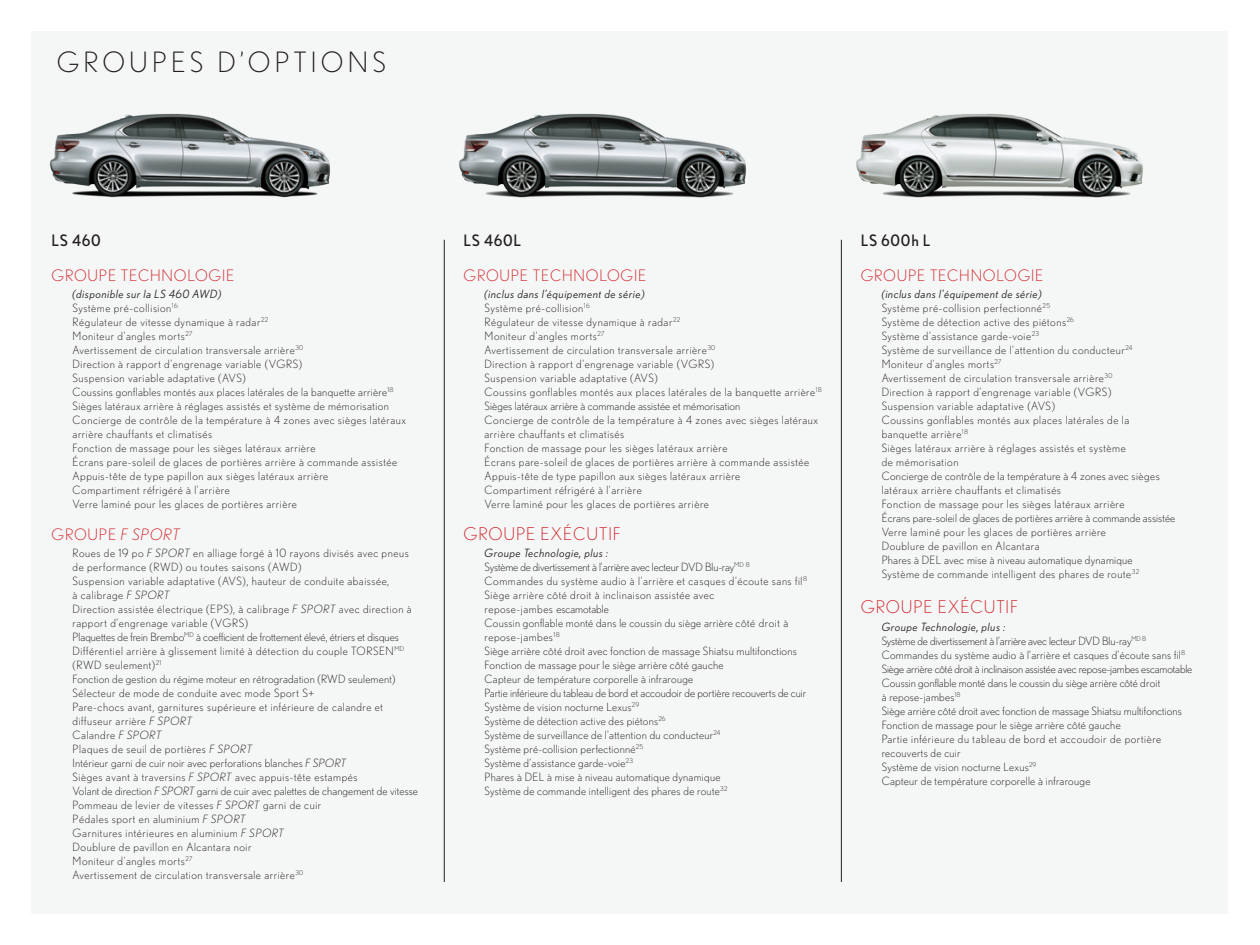
<style>
.page{position:relative;width:1260px;height:945px;background:#fff}
.page>*{position:absolute;margin:0;border:0;box-sizing:border-box;transform-origin:0 0}
.t1{font:300 28px "Nobel";color:#231f20}
.t2{font:300 17.5px "Nobel";letter-spacing:.05em;color:#d1232a}
.t3{font:300 15.75px "Nobel";letter-spacing:.05em;color:#d1232a}
.t4{font:15.75px "Nobel";letter-spacing:.05em;color:#231f20}
.t5{font:italic 300 15.75px "Nobel";letter-spacing:.05em;color:#d1232a}
.t6{font:300 11.38px/14px "Nobel";letter-spacing:.05em;color:#231f20}
.t7{font:300 11.38px/14px "Nobel";letter-spacing:.025em;color:#231f20}
.t8{font:300 11.38px/14px "Nobel";letter-spacing:.01em;color:#231f20}
.s1{font-weight:400;font-style:italic}
.s2{font-style:italic}
</style>
<div class="page">
<div style="left:32px;top:31px;width:1196px;height:883px;background:#f5f6f6"></div>
<hr style="left:444px;top:240px;width:1px;height:642px;background:#231f20">
<hr style="left:841px;top:240px;width:1px;height:642px;background:#231f20">
<img style="left:459px;top:113px;width:287px;height:85px">
<img style="left:49px;top:113px;width:281px;height:85px">
<img style="left:856px;top:114px;width:287px;height:84px">
<p class="t1" style="left:57px;top:45px;width:23px">GROUPE</p>
<p class="t1" style="left:190px;top:45px;width:79px">S D’OPTION</p>
<p class="t1" style="left:372px;top:45px;width:15px">S</p>
<p class="t4" style="left:52px;top:231px;width:51px">LS 460</p>
<p class="t4" style="left:464px;top:231px;width:59px">LS 460L</p>
<p class="t4" style="left:861px;top:231px;width:71px">LS 600h L</p>
<p class="t3" style="left:52px;top:266px;width:12px">GROUPE</p>
<p class="t3" style="left:121px;top:266px;width:52px">TECHNOLOGIE</p>
<p class="t6" style="left:73px;top:287px;width:335px"><span class="s1">(disponible sur la LS 460 AWD)<br></span>Système pré-collision<sup>16<br></sup>Régulateur de vitesse dynamique à radar<sup>22<br></sup>Moniteur d’angles morts<sup>27<br></sup>Avertissement de circulation transversale arrière<sup>30<br></sup>Direction à rapport d’engrenage variable (VGRS)<br>Suspension variable adaptative (AVS)<br>Coussins gonflables montés aux places latérales de la banquette arrière<sup>18<br></sup>Sièges latéraux arrière à réglages assistés et système de mémorisation Concierge de contrôle de la température à 4 zones avec sièges latéraux arrière chauffants et climatisés<br>Fonction de massage pour les sièges latéraux arrière<br>Écrans pare-soleil de glaces de portières arrière à commande assistée Appuis-tête de type papillon aux sièges latéraux arrière<br>Compartiment réfrigéré à l’arrière<br>Verre laminé pour les glaces de portières arrière</p>
<p class="t3" style="left:52px;top:525px;width:12px">GROUPE</p>
<p class="t5" style="left:121px;top:525px;width:61px">F SPORT</p>
<p class="t6" style="left:73px;top:546px;width:341px">Roues de 19 po <span class="s2">F SPORT</span> en alliage forgé à 10 rayons divisés avec pneus de performance (RWD) ou toutes saisons (AWD)<br>Suspension variable adaptative (AVS), hauteur de conduite abaissée,<br>à calibrage <span class="s2">F SPORT<br></span>Direction assistée électrique (EPS), à calibrage <span class="s2">F SPORT</span> avec direction à rapport d’engrenage variable (VGRS)<br>Plaquettes de frein Brembo<sup>M</sup> <sup>D</sup> à coefficient de frottement élevé, étriers et disques Différentiel arrière à glissement limité à détection du couple TOR</p>
<p class="t6" style="left:373px;top:644px;width:33px">SEN <sup>MD</sup></p>
<p class="t6" style="left:73px;top:658px;width:347px">(RWD seulement)<sup>21<br></sup>Fonction de gestion du régime moteur en rétrogradation (RWD seulement)<br>Sélecteur de mode de conduite avec mode Sport S+<br>Pare-chocs avant, garnitures supérieure et inférieure de calandre et diffuseur arrière <span class="s2">F SPORT<br></span>Calandre <span class="s2">F SPORT<br></span>Plaques de seuil de portières <span class="s2">F SPORT<br></span>I ntérieur garni de cuir noir avec perforations blanches <span class="s2">F SPORT<br></span>Sièges avant à traversins <span class="s2">F SPORT</span> avec appuis-tête estampés<br>Volant de direction <span class="s2">F SPORT</span> garni de cuir avec palettes de changement de vitesse Pommeau de levier de vitesses <span class="s2">F SPORT</span> garni de cuir<br>Pédales sport en aluminium <span class="s2">F SPORT<br></span>Garnitures intérieures en aluminium <span class="s2">F SPORT<br></span>Doublure de pavillon en Alcantara noir<br>Moniteur d’angles morts<sup>27<br></sup>Avertissement de circulation transversale arrière<sup>30</sup></p>
<p class="t3" style="left:464px;top:266px;width:12px">GROUPE</p>
<p class="t3" style="left:533px;top:266px;width:52px">TECHNOLOGIE</p>
<p class="t6" style="left:485px;top:287px;width:339px"><span class="s1">(inclus dans l’équipement de série)<br></span>Système pré-collision<sup>16<br></sup>Régulateur de vitesse dynamique à radar<sup>22<br></sup>Moniteur d’angles morts<sup>27<br></sup>Avertissement de circulation transversale arrière<sup>30<br></sup>Direction à rapport d’engrenage variable (VGRS)<br>Suspension variable adaptative (AVS)<br>Coussins gonflables montés aux places latérales de la banquette arrière<sup>18<br></sup>Sièges latéraux arrière à commande assistée et mémorisation<br>Concierge de contrôle de la température à 4 zones avec sièges latéraux arrière chauffants et climatisés<br>Fonction de massage pour les sièges latéraux arrière<br>Écrans pare-soleil de glaces de portières arrière à commande assistée Appuis-tête de type papillon aux sièges latéraux arrière<br>Compartiment réfrigéré à l’arrière<br>Verre laminé pour les glaces de portières arrière</p>
<p class="t2" style="left:464px;top:523px;width:13px">GROUPE</p>
<p class="t2" style="left:541px;top:523px;width:56px">EXÉCUTIF</p>
<p class="t7" style="left:485px;top:546px;width:324px"><span class="s1">Groupe Technologie, plus :<br></span>Système de divertissement à l’arrière avec lecteur DVD Blu-ray<sup>M</sup> <sup>D</sup> <sup>8<br></sup>Commandes du système audio à l’arrière et casques d’écoute sans fil<sup>8<br></sup>Siège arrière côté droit à inclinaison assistée avec<br>repose-jambes escamotable<br>Coussin gonflable monté dans le coussin du siège arrière côté droit à repose-jambes<sup>18<br></sup>Siège arrière côté droit avec fonction de massage Shiatsu multifonctions Fonction de massage pour le siège arrière côté gauche<br>Capteur de température corporelle à infrarouge<br>Partie inférieure du tableau de bord et accoudoir de portière recouverts de cuir Système de vision nocturne Lexus<sup>29<br></sup>Système de détection active des piétons<sup>26<br></sup>Système de surveillance de l’attention du conducteur<sup>24<br></sup>Système pré-collision perfectionné<sup>25<br></sup>Système d’assistance garde-voie<sup>23<br></sup>Phares à DEL à mise à niveau automatique dynamique<br>Système de commande intelligent des phares de route<sup>32</sup></p>
<p class="t3" style="left:861px;top:266px;width:12px">GROUPE</p>
<p class="t3" style="left:930px;top:266px;width:52px">TECHNOLOGIE</p>
<p class="t6" style="left:882px;top:287px;width:295px"><span class="s1">(inclus dans l’équipement de série)<br></span>Système pré-collision perfectionné<sup>25<br></sup>Système de détection active des piétons<sup>26<br></sup>Système d’assistance garde-voie<sup>23<br></sup>Système de surveillance de l’attention du conducteur<sup>24<br></sup>Moniteur d’angles morts<sup>27<br></sup>Avertissement de circulation transversale arrière<sup>30<br></sup>Direction à rapport d’engrenage variable (VGRS)<br>Suspension variable adaptative (AVS)<br>Coussins gonflables montés aux places latérales de la banquette arrière<sup>18<br></sup>Sièges latéraux arrière à réglages assistés et système<br>de mémorisation<br>Concierge de contrôle de la température à 4 zones avec sièges latéraux arrière chauffants et climatisés<br>Fonction de massage pour les sièges latéraux arrière<br>Écrans pare-soleil de glaces de portières arrière à commande assistée Verre laminé pour les glaces de portières arrière<br>Doublure de pavillon en Alcantara<br>Phares à DEL avec mise à niveau automatique dynamique<br>Système de commande intelligent des phares de route<sup>32</sup></p>
<p class="t2" style="left:861px;top:597px;width:13px">GROUPE</p>
<p class="t2" style="left:938px;top:597px;width:56px">EXÉCUTIF</p>
<p class="t8" style="left:882px;top:619px;width:312px"><span class="s1">Groupe Technologie, plus :<br></span>Système de divertissement à l’arrière avec lecteur DVD Blu-ray<sup>M</sup> <sup>D</sup> <sup>8<br></sup>Commandes du système audio à l’arrière et casques d’écoute sans fil<sup>8<br></sup>Siège arrière côté droit à inclinaison assistée avec repose-jambes escamotable Coussin gonflable monté dans le coussin du siège arrière côté droit<br>à repose-jambes<sup>18<br></sup>Siège arrière côté droit avec fonction de massage Shiatsu multifonctions Fonction de massage pour le siège arrière côté gauche<br>Partie inférieure du tableau de bord et accoudoir de portière recouverts de cuir<br>Système de vision nocturne Lexus<sup>29<br></sup>Capteur de température corporelle à infrarouge</p>
</div>
